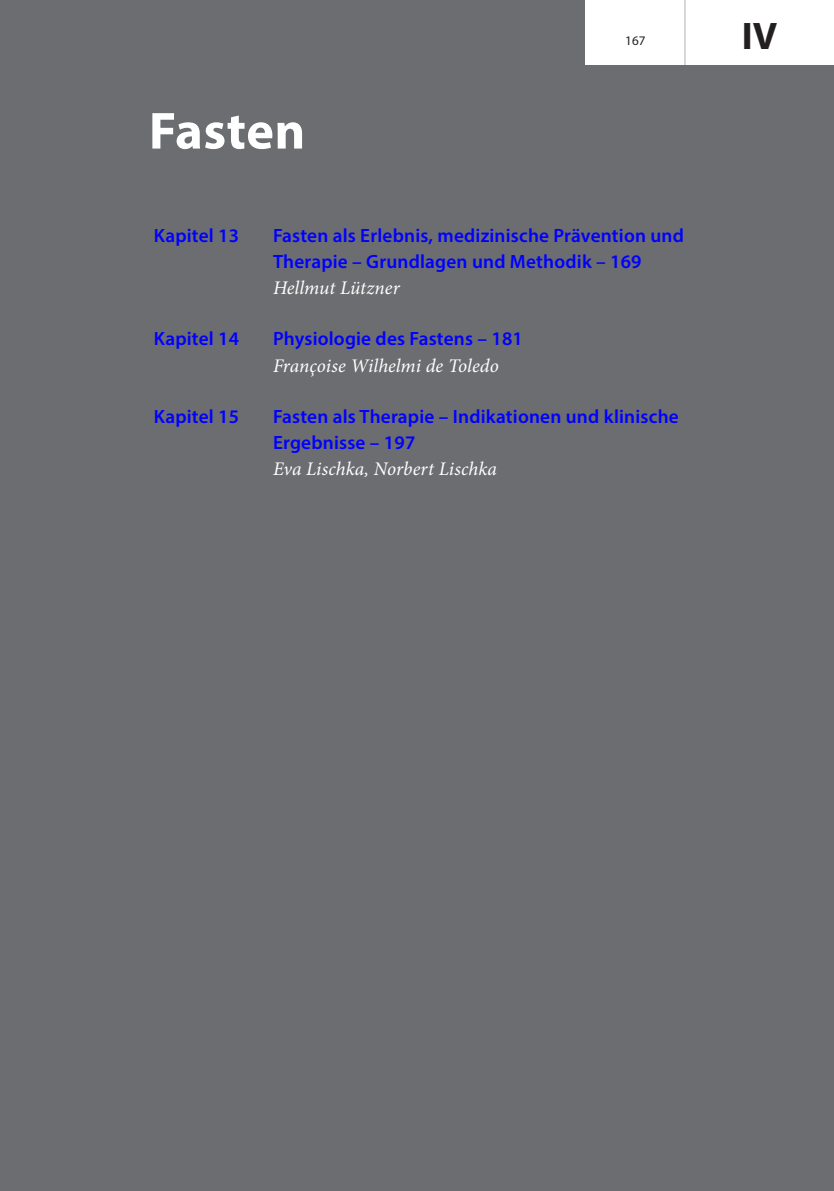
<style>
.page{position:relative;width:834px;height:1191px;background:#fff}
.page>*{position:absolute;margin:0;border:0;box-sizing:border-box;transform-origin:0 0}
.t1{font:700 52.5px "Myriad Pro";letter-spacing:.01em;color:#fff}
.t2{font:700 38.5px "Myriad Pro";color:#231f20}
.t3{font:600 19.25px/26.2px "Myriad Pro";letter-spacing:.01em;color:#00f}
.t4{font:italic 19.25px "Minion Pro";color:#fff}
.t5{font:13.12px "Myriad Pro";color:#231f20}
</style>
<div class="page">
<div style="left:0;top:0;width:833px;height:1191px;background:#6c6d70"></div>
<div style="left:585px;top:0;width:248px;height:64px;background:#fff"></div>
<hr style="left:684px;top:0;width:1px;height:64px;background:#dcdddf">
<h1 class="t1" style="left:149px;top:97px;width:158px">Fasten</h1>
<p class="t5" style="left:625px;top:32px;width:22px">167</p>
<p class="t3" style="left:154px;top:222px;width:87px">Kapitel 13</p>
<p class="t3" style="left:273px;top:222px;width:412px">Fasten als Erlebnis, medizinische Prävention und<br>Therapie – Grundlagen und Methodik – 169</p>
<p class="t4" style="left:273px;top:275px;width:128px">Hellmut Lützner</p>
<p class="t3" style="left:154px;top:325px;width:87px">Kapitel 14</p>
<p class="t3" style="left:273px;top:325px;width:251px">Physiologie des Fastens – 181</p>
<p class="t4" style="left:273px;top:352px;width:227px">Françoise Wilhelmi de Toledo</p>
<p class="t3" style="left:154px;top:403px;width:87px">Kapitel 15</p>
<p class="t3" style="left:273px;top:403px;width:407px">Fasten als Therapie – Indikationen und klinische<br>Ergebnisse – 197</p>
<p class="t4" style="left:273px;top:456px;width:225px">Eva Lischka, Norbert Lischka</p>
<h2 class="t2" style="left:741px;top:11px;width:37px">IV</h2>
</div>
